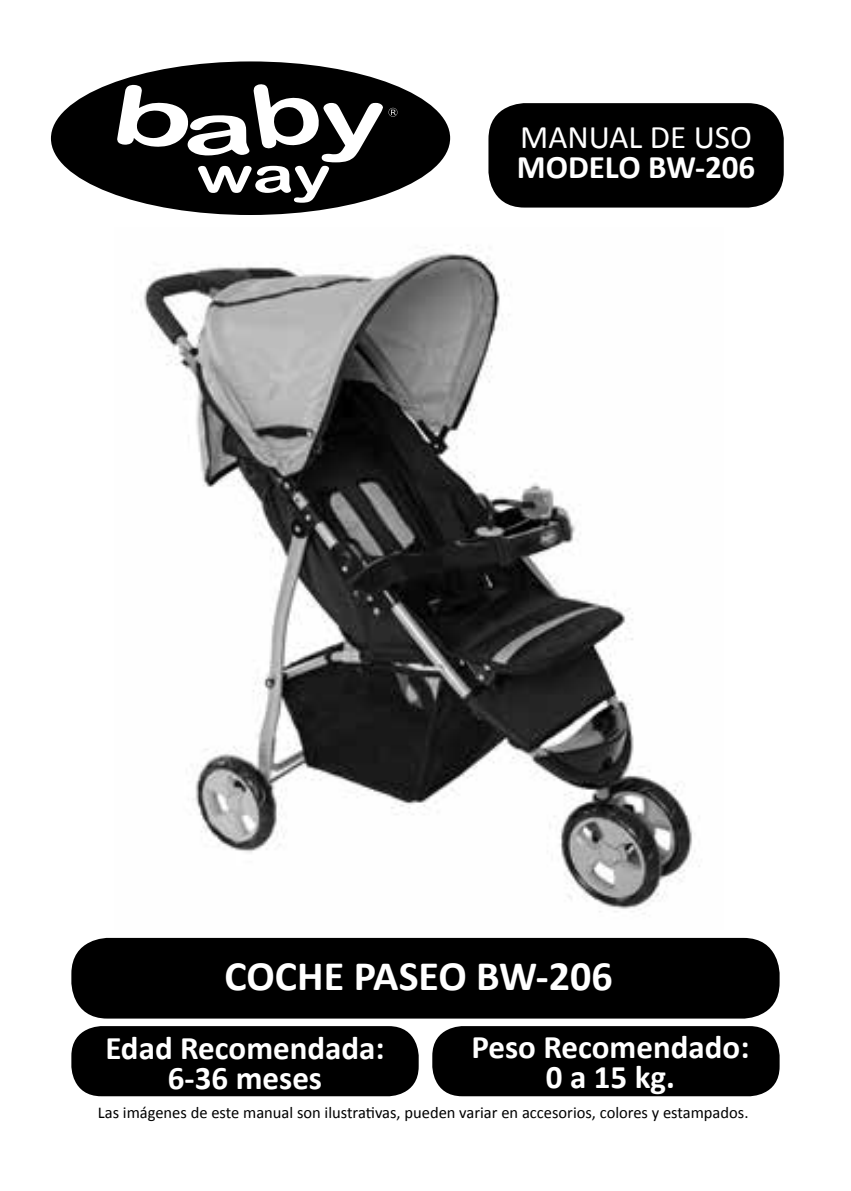
<style>
.page{position:relative;width:851px;height:1191px;background:#fff}
.page>*{position:absolute;margin:0;border:0;box-sizing:border-box;transform-origin:0 0}
.t1{font:700 42px "Calibri";color:#fff}
.t2{font:700 33px/30px "Calibri";color:#fff;text-align:center}
.t3{font:33px "Calibri";color:#fff}
.t4{font:16.5px "Calibri";color:#000}
</style>
<div class="page">
<div style="left:49px;top:60px;width:402px;height:157px;background:#000;border-radius:50%"></div>
<svg style="left:117px;top:84px;width:280px;height:119px"></svg>
<div style="left:488px;top:103px;width:295px;height:104px;background:#000;border-radius:36px"></div>
<div style="left:71px;top:938px;width:708px;height:80px;background:#000;border-radius:36px"></div>
<div style="left:71px;top:1026px;width:347px;height:70px;background:#000;border-radius:30px"></div>
<div style="left:432px;top:1026px;width:347px;height:70px;background:#000;border-radius:30px"></div>
<img style="left:140px;top:245px;width:560px;height:669px">
<h2 class="t3" style="left:520px;top:117px;width:233px">MANUAL DE USO</h2>
<h2 class="t2" style="left:516px;top:152px;width:240px">MODELO BW-206</h2>
<h1 class="t1" style="left:224px;top:949px;width:389px">COCHE PASEO BW-206</h1>
<h2 class="t2" style="left:105px;top:1032px;width:281px">Edad Recomendada:<br>6-36 meses</h2>
<h2 class="t2" style="left:471px;top:1031px;width:279px">Peso Recomendado:<br>0 a 15 kg.</h2>
<p class="t4" style="left:98px;top:1102px;width:652px">Las imágenes de este manual son ilustrativas, pueden variar en accesorios, colores y estampados.</p>
</div>
